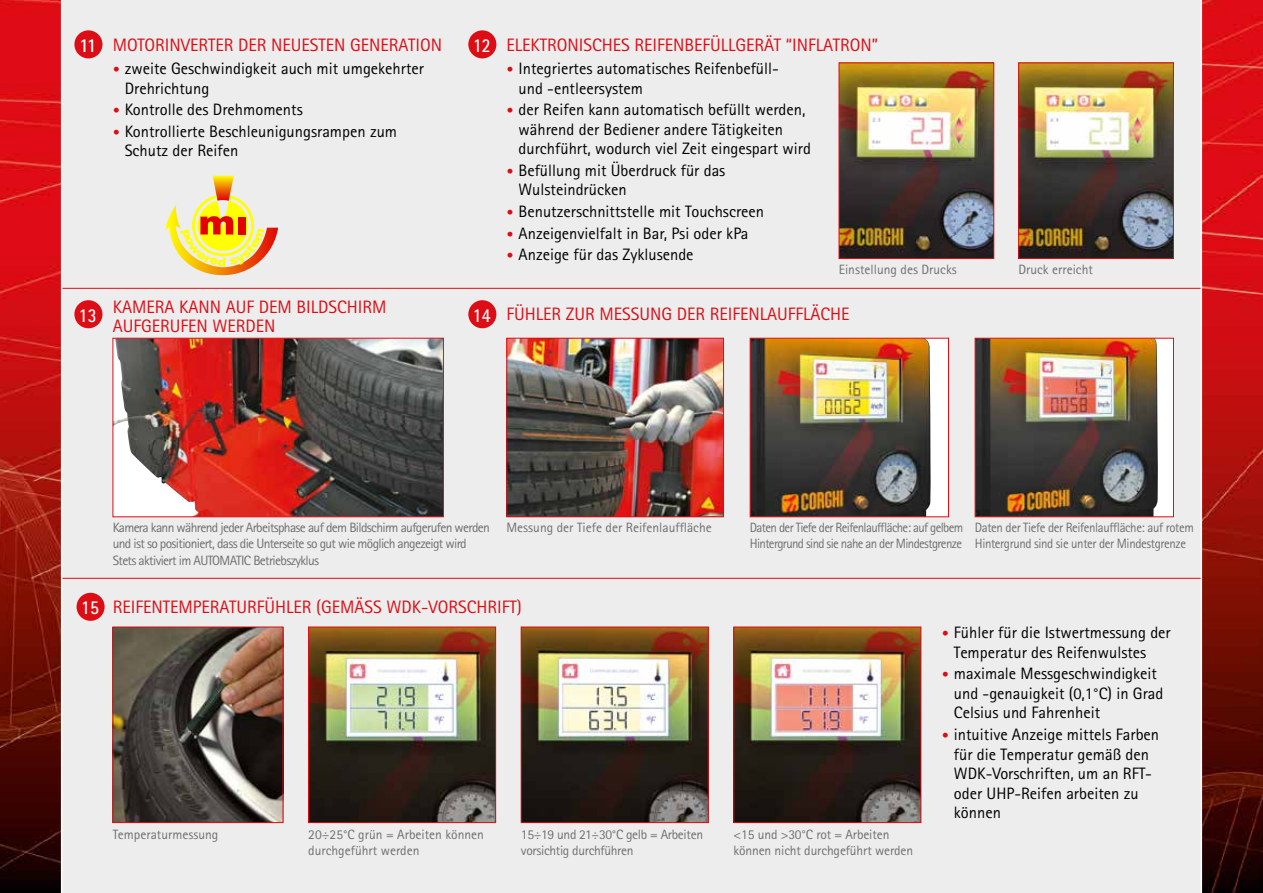
<style>
.page{position:relative;width:1263px;height:893px;background:#fff}
.page>*{position:absolute;margin:0;border:0;box-sizing:border-box;transform-origin:0 0}
.t1{font:700 19.8px "Rotis Sans Serif Std";color:#fff;scale:.84 1}
.t2{font:700 19.8px "Rotis Sans Serif Std";color:#fff;scale:.93 1}
.t3{font:18px/19.5px "Rotis Sans Serif Std";color:#dc0d15}
.t4{font:16.5px/19.5px "Rotis Sans Serif Std";color:#000}
.t5{font:13.5px/16.2px "Rotis Sans Serif Std";letter-spacing:-.05em;color:#706f6f}
.t6{font:13.5px/16.2px "Rotis Sans Serif Std";color:#706f6f}
.t7{font:13.5px/16.2px "Rotis Sans Serif Std";letter-spacing:-.05em;color:#706f6f;scale:.95 1}
.t8{font:13.5px/16.2px "Rotis Sans Serif Std";letter-spacing:-.03em;color:#706f6f;scale:.95 1}
.t9{font:13.5px/16.2px "Rotis Sans Serif Std";letter-spacing:-.01em;color:#706f6f}
.t10{font:13.5px/16.2px "Rotis Sans Serif Std";letter-spacing:-.03em;color:#706f6f}
.s1{font-weight:700;font-size:19.8px;color:#fff}
.s2{font-weight:700;font-size:13.5px;color:#dc0d15}
</style>
<div class="page">
<img style="left:0;top:0;width:1263px;height:893px">
<div style="left:61px;top:0;width:1141px;height:893px;background:#ededed"></div>
<img style="left:310px;top:629px;width:184px;height:192px">
<div style="left:308px;top:627px;width:188px;height:196px;border:1px solid #dc0d15"></div>
<img style="left:523px;top:629px;width:183px;height:192px">
<div style="left:521px;top:627px;width:187px;height:196px;border:1px solid #dc0d15"></div>
<img style="left:735px;top:629px;width:184px;height:192px">
<div style="left:733px;top:627px;width:188px;height:196px;border:1px solid #dc0d15"></div>
<img style="left:115px;top:629px;width:166px;height:192px">
<div style="left:113px;top:627px;width:170px;height:196px;border:1px solid #dc0d15"></div>
<img style="left:841px;top:65px;width:151px;height:192px">
<div style="left:839px;top:63px;width:155px;height:196px;border:1px solid #dc0d15"></div>
<img style="left:1020px;top:65px;width:152px;height:192px">
<div style="left:1018px;top:63px;width:156px;height:196px;border:1px solid #dc0d15"></div>
<img style="left:115px;top:340px;width:327px;height:175px">
<div style="left:113px;top:338px;width:331px;height:179px;border:1px solid #dc0d15"></div>
<img style="left:509px;top:340px;width:213px;height:175px">
<div style="left:507px;top:338px;width:217px;height:179px;border:1px solid #dc0d15"></div>
<div style="left:975px;top:338px;width:198px;height:179px;background:#fff"></div>
<img style="left:977px;top:340px;width:181px;height:175px">
<div style="left:975px;top:338px;width:199px;height:179px;border:1px solid #dc0d15"></div>
<div style="left:750px;top:338px;width:198px;height:179px;background:#fff"></div>
<img style="left:752px;top:340px;width:179px;height:175px">
<div style="left:750px;top:338px;width:199px;height:179px;border:1px solid #dc0d15"></div>
<div style="left:74px;top:300px;width:28px;height:28px;background:#dc0d15;border-radius:50%"></div>
<div style="left:74px;top:30px;width:28px;height:28px;background:#dc0d15;border-radius:50%"></div>
<div style="left:468px;top:30px;width:28px;height:28px;background:#dc0d15;border-radius:50%"></div>
<div style="left:468px;top:300px;width:28px;height:28px;background:#dc0d15;border-radius:50%"></div>
<div style="left:77px;top:593px;width:28px;height:28px;background:#dc0d15;border-radius:50%"></div>
<hr style="left:62px;top:578px;width:1138px;height:1px;background:#dc0d15">
<hr style="left:62px;top:288px;width:1138px;height:1px;background:#dc0d15">
<svg style="left:165px;top:176px;width:113px;height:99px"></svg>
<p class="t2" style="left:79px;top:33px;width:21px">11</p>
<p class="t3" style="left:473px;top:35px;width:407px"><span class="s1">12</span> ELEKTRONISCHES REIFENBEFÜLLGERÄT “INFLATRON”</p>
<p class="t3" style="left:113px;top:35px;width:331px">MOTORINVERTER DER NEUESTEN GENERATION</p>
<p class="t4" style="left:125px;top:59px;width:301px;text-indent:-12px"><span class="s2">•</span> zweite Geschwindigkeit auch mit umgekehrter<br>Drehrichtung</p>
<p class="t4" style="left:113px;top:100px;width:192px"><span class="s2">•</span> Kontrolle des Drehmoments</p>
<p class="t4" style="left:125px;top:121px;width:274px;text-indent:-12px"><span class="s2">•</span> Kontrollierte Beschleunigungsrampen zum<br>Schutz der Reifen</p>
<p class="t1" style="left:79px;top:303px;width:23px">13</p>
<p class="t3" style="left:113px;top:297px;width:275px">KAMERA KANN AUF DEM BILDSCHIRM<br>AUFGERUFEN WERDEN</p>
<p class="t4" style="left:519px;top:59px;width:262px;text-indent:-12px"><span class="s2">•</span> Integriertes automatisches Reifenbefüll&shy;und -entleersystem</p>
<p class="t4" style="left:519px;top:100px;width:294px;text-indent:-12px"><span class="s2">•</span> der Reifen kann automatisch befüllt werden, während der Bediener andere Tätigkeiten durchführt, wodurch viel Zeit eingespart wird</p>
<p class="t4" style="left:519px;top:160px;width:208px;text-indent:-12px"><span class="s2">•</span> Befüllung mit Überdruck für das<br>Wulsteindrücken</p>
<p class="t4" style="left:507px;top:202px;width:259px"><span class="s2">•</span> Benutzerschnittstelle mit Touchscreen</p>
<p class="t4" style="left:507px;top:223px;width:243px"><span class="s2">•</span> Anzeigenvielfalt in Bar, Psi oder kPa</p>
<p class="t4" style="left:507px;top:245px;width:189px"><span class="s2">•</span> Anzeige für das Zyklusende</p>
<p class="t6" style="left:839px;top:261px;width:119px">Einstellung des Drucks</p>
<p class="t6" style="left:1018px;top:261px;width:76px">Druck erreicht</p>
<p class="t3" style="left:473px;top:304px;width:378px"><span class="s1">14</span> FÜHLER ZUR MESSUNG DER REIFENLAUFFLÄCHE</p>
<p class="t5" style="left:113px;top:519px;width:379px">Kamera kann während jeder Arbeitsphase auf dem Bildschirm aufgerufen werden und ist so positioniert, dass die Unterseite so gut wie möglich angezeigt wird<br>Stets aktiviert im AUTOMATIC Betriebszyklus</p>
<p class="t6" style="left:507px;top:519px;width:207px">Messung der Tiefe der Reifenlauffläche</p>
<p class="t8" style="left:975px;top:519px;width:232px">Daten der Tiefe der Reifenlauffläche: auf rotem<br>Hintergrund sind sie unter der Mindestgrenze</p>
<p class="t7" style="left:750px;top:519px;width:226px">Daten der Tiefe der Reifenlauffläche: auf gelbem<br>Hintergrund sind sie nahe an der Mindestgrenze</p>
<p class="t3" style="left:81px;top:597px;width:442px"><span class="s1">15</span> REIFENTEMPERATURFÜHLER (GEMÄSS WDK-VORSCHRIFT)</p>
<p class="t6" style="left:113px;top:826px;width:107px">Temperaturmessung</p>
<p class="t10" style="left:521px;top:826px;width:184px">15÷19 und 21÷30°C gelb = Arbeiten vorsichtig durchführen</p>
<p class="t9" style="left:734px;top:826px;width:181px">&lt;15 und &gt;30°C rot = Arbeiten können nicht durchgeführt werden</p>
<p class="t6" style="left:308px;top:826px;width:177px">20÷25°C grün = Arbeiten können durchgeführt werden</p>
<p class="t4" style="left:954px;top:623px;width:218px;text-indent:-12px"><span class="s2">•</span> Fühler für die Istwertmessung der<br>Temperatur des Reifenwulstes</p>
<p class="t4" style="left:954px;top:664px;width:211px;text-indent:-12px"><span class="s2">•</span> maximale Messgeschwindigkeit und -genauigkeit (0,1°C) in Grad<br>Celsius und Fahrenheit</p>
<p class="t4" style="left:954px;top:725px;width:207px;text-indent:-12px"><span class="s2">•</span> intuitive Anzeige mittels Farben für die Temperatur gemäß den<br>WDK-Vorschriften, um an RFT&shy;oder UHP-Reifen arbeiten zu können</p>
</div>
